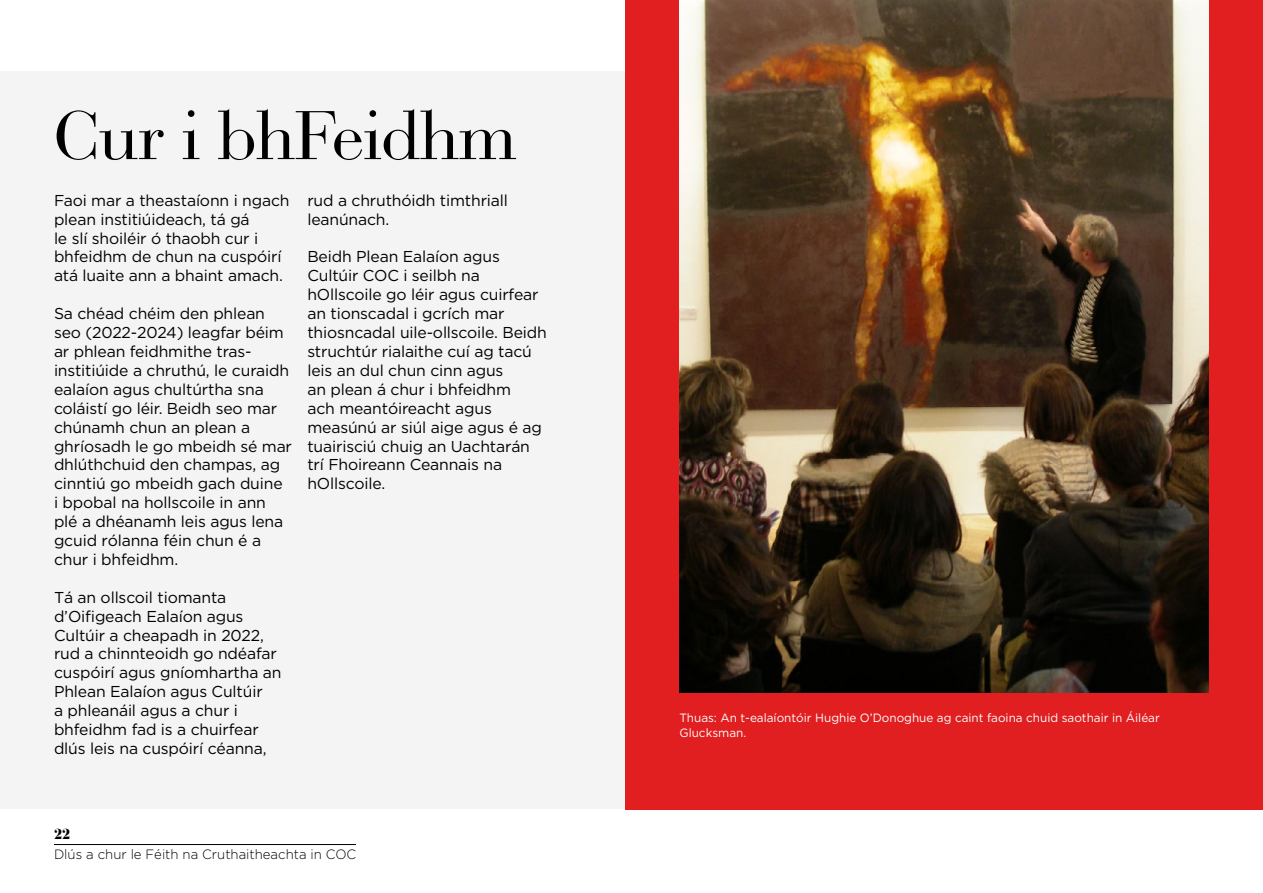
<style>
.page{position:relative;width:1263px;height:893px;background:#fff}
.page>*{position:absolute;margin:0;border:0;box-sizing:border-box;transform-origin:0 0}
.t1{font:72px "Bauer Bod DEE";color:#000}
.t2{font:15.75px/18.9px "Gotham HTF";letter-spacing:-.01em;color:#000}
.t3{font:700 15px "Bauer Bod DEE";color:#000}
.t4{font:300 13.5px "Gotham HTF";color:#000}
.t5{font:12px/15px "Gotham HTF";color:#fff}
</style>
<div class="page">
<div style="left:0;top:71px;width:1263px;height:738px;background:#f4f4f4"></div>
<div style="left:625px;top:0;width:638px;height:809px;background:#e11f21"></div>
<img style="left:679px;top:0;width:530px;height:693px">
<hr style="left:54px;top:844px;width:302px;height:1px;background:#000">
<h1 class="t1" style="left:54px;top:94px;width:464px">Cur i bhFeidhm</h1>
<p class="t2" style="left:54px;top:191px;width:237px">Faoi mar a theastaíonn i ngach plean institiúideach, tá gá<br>le slí shoiléir ó thaobh cur i bhfeidhm de chun na cuspóirí atá luaite ann a bhaint amach.</p>
<p class="t2" style="left:54px;top:304px;width:239px">Sa chéad chéim den phlean seo (2022-2024) leagfar béim ar phlean feidhmithe tras&shy;institiúide a chruthú, le curaidh ealaíon agus chultúrtha sna coláistí go léir. Beidh seo mar chúnamh chun an plean a ghríosadh le go mbeidh sé mar dhlúthchuid den champas, ag cinntiú go mbeidh gach duine<br>i bpobal na hollscoile in ann plé a dhéanamh leis agus lena gcuid rólanna féin chun é a chur i bhfeidhm.</p>
<p class="t2" style="left:54px;top:587px;width:229px">Tá an ollscoil tiomanta d’Oifigeach Ealaíon agus<br>Cultúir a cheapadh in 2022, rud a chinnteoidh go ndéafar cuspóirí agus gníomhartha an<br>Phlean Ealaíon agus Cultúir<br>a phleanáil agus a chur i bhfeidhm fad is a chuirfear dlús leis na cuspóirí céanna,</p>
<p class="t2" style="left:307px;top:191px;width:202px">rud a chruthóidh timthriall leanúnach.</p>
<p class="t2" style="left:307px;top:247px;width:241px">Beidh Plean Ealaíon agus<br>Cultúir COC i seilbh na hOllscoile go léir agus cuirfear an tionscadal i gcrích mar thiosncadal uile-ollscoile. Beidh struchtúr rialaithe cuí ag tacú leis an dul chun cinn agus<br>an plean á chur i bhfeidhm<br>ach meantóireacht agus measúnú ar siúl aige agus é ag tuairisciú chuig an Uachtarán trí Fhoireann Ceannais na hOllscoile.</p>
<p class="t3" style="left:54px;top:825px;width:18px">22</p>
<p class="t4" style="left:54px;top:847px;width:304px">Dlús a chur le Féith na Cruthaitheachta in COC</p>
<p class="t5" style="left:679px;top:710px;width:482px">Thuas: An t-ealaíontóir Hughie O’Donoghue ag caint faoina chuid saothair in Áiléar<br>Glucksman.</p>
</div>
